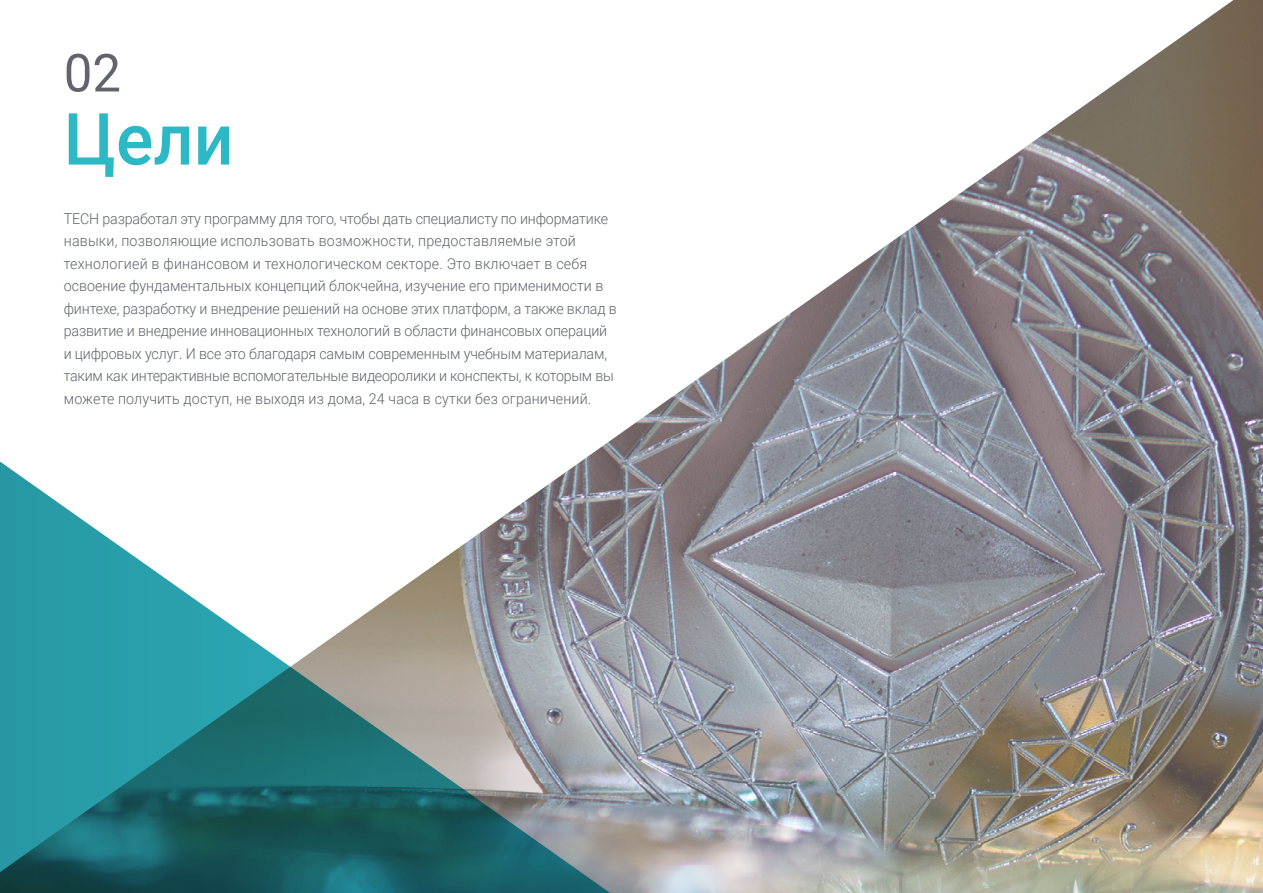
<style>
.page{position:relative;width:1263px;height:893px;background:#fff}
.page>*{position:absolute;margin:0;border:0;box-sizing:border-box;transform-origin:0 0}
.t1{font:500 72px "Roboto";color:#2db8c5}
.t2{font:52.5px "Roboto";color:#61646a}
.t3{font:300 15px/22.5px "Roboto";letter-spacing:-.01em;color:#61646a;scale:.95 1}
</style>
<div class="page">
<img style="left:603px;top:0;width:660px;height:893px">
<svg style="left:0;top:446px;width:640px;height:447px"></svg>
<h2 class="t2" style="left:64px;top:36px;width:59px">02</h2>
<h1 class="t1" style="left:64px;top:89px;width:171px">Цели</h1>
<p class="t3" style="left:64px;top:207px;width:583px">TECH разработал эту программу для того, чтобы дать специалисту по информатике навыки, позволяющие использовать возможности, предоставляемые этой технологией в финансовом и технологическом секторе. Это включает в себя освоение фундаментальных концепций блокчейна, изучение его применимости в финтехе, разработку и внедрение решений на основе этих платформ, а также вклад в развитие и внедрение инновационных технологий в области финансовых операций и цифровых услуг. И все это благодаря самым современным учебным материалам, таким как интерактивные вспомогательные видеоролики и конспекты, к которым вы можете получить доступ, не выходя из дома, 24 часа в сутки без ограничений.</p>
</div>
